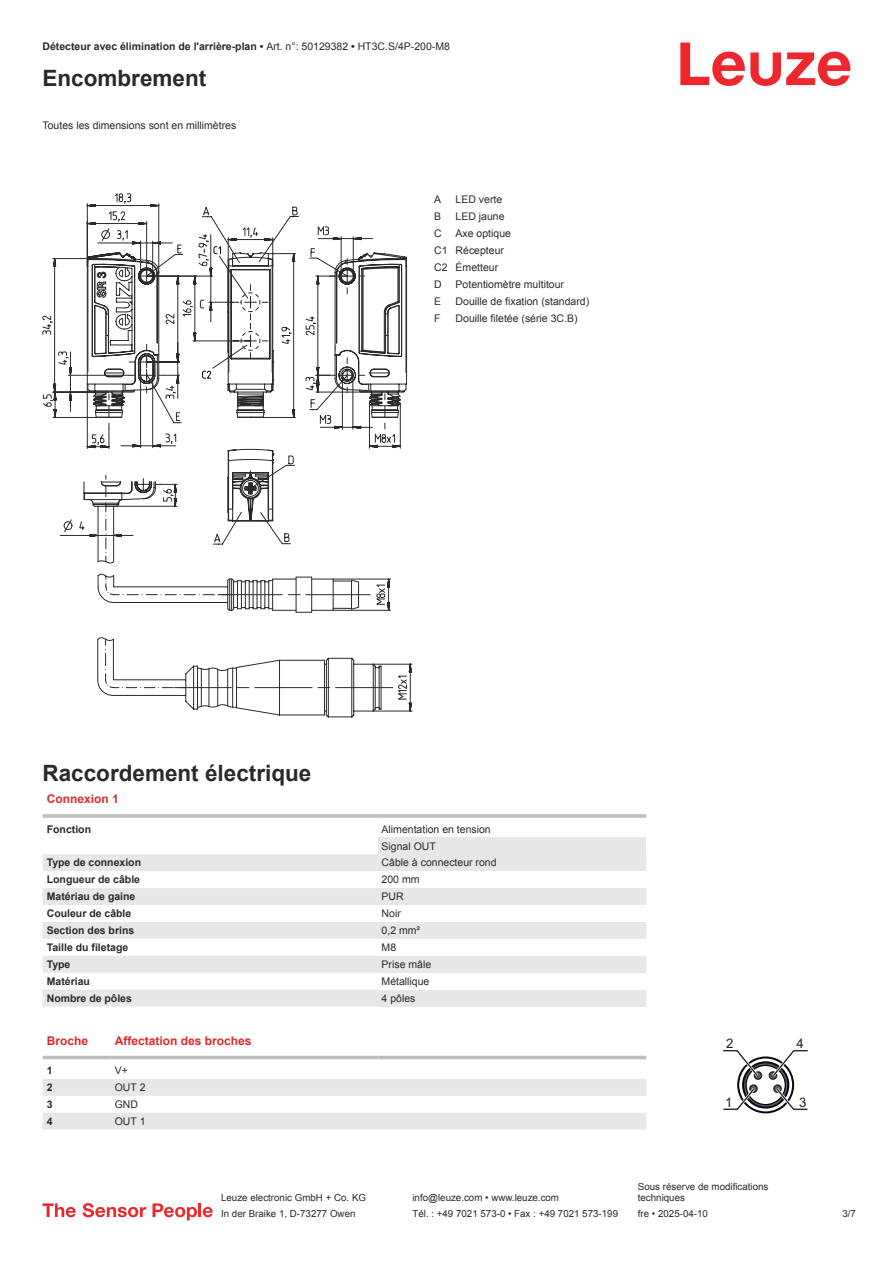
<style>
.page{position:relative;width:893px;height:1263px;background:#fff}
.page>*{position:absolute;margin:0;border:0;box-sizing:border-box;transform-origin:0 0}
.t1{font:700 22.5px "Arial";color:#2b292a}
.t2{font:13.2px "Arial";color:#1e2328}
.t3{font:700 12px "Arial";color:#db2a30}
.t4{font:10.5px/17px "Arial";color:#2b292a}
.t5{font:700 10.5px "Arial";color:#2b292a}
.t6{font:9.75px/11.7px "Arial";color:#2b292a}
.s1{font-weight:400}
</style>
<div class="page">
<svg style="left:680px;top:43px;width:170px;height:43px"></svg>
<svg style="left:43px;top:854px;width:335px;height:152px;fill:#e6e7e9"></svg>
<hr style="left:43px;top:814px;width:335px;height:4px;background:#bdbfc1">
<hr style="left:378px;top:814px;width:268px;height:4px;background:#c9cbcc">
<div style="left:378px;top:837px;width:268px;height:17px;background:#e6e7e9"></div>
<div style="left:378px;top:854px;width:268px;height:17px;background:#e6e7e9"></div>
<div style="left:378px;top:888px;width:268px;height:17px;background:#e6e7e9"></div>
<div style="left:378px;top:922px;width:268px;height:17px;background:#e6e7e9"></div>
<div style="left:378px;top:956px;width:268px;height:17px;background:#e6e7e9"></div>
<div style="left:378px;top:989px;width:268px;height:17px;background:#e6e7e9"></div>
<svg style="left:43px;top:1055px;width:603px;height:5px"></svg>
<svg style="left:43px;top:1079px;width:603px;height:51px"></svg>
<hr style="left:43px;top:1056px;width:68px;height:3px;background:#bdbfc1">
<hr style="left:111px;top:1056px;width:267px;height:3px;background:#bdbfc1">
<hr style="left:378px;top:1056px;width:268px;height:3px;background:#bdbfc1">
<svg style="left:723px;top:1050px;width:85px;height:63px"></svg>
<svg style="left:43px;top:1203px;width:33px;height:14px"></svg>
<svg style="left:83px;top:1203px;width:63px;height:14px"></svg>
<svg style="left:153px;top:1203px;width:44px;height:17px"></svg>
<hr style="left:198px;top:1203px;width:3px;height:14px;background:#ed272d">
<svg style="left:203px;top:1207px;width:10px;height:10px"></svg>
<svg style="left:97px;top:545px;width:49px;height:143px"></svg>
<svg style="left:146px;top:255px;width:267px;height:457px"></svg>
<svg style="left:59px;top:449px;width:340px;height:88px"></svg>
<svg style="left:273px;top:206px;width:128px;height:243px"></svg>
<svg style="left:273px;top:234px;width:113px;height:196px"></svg>
<svg style="left:43px;top:193px;width:230px;height:256px"></svg>
<p class="t5" style="left:43px;top:43px;width:409px">Détecteur avec élimination de l'arrière-plan • <span class="s1">Art. n°: 50129382</span> • <span class="s1">HT3C.S/4P-200-M8</span></p>
<h1 class="t1" style="left:43px;top:70px;width:165px">Encombrement</h1>
<p class="t4" style="left:43px;top:117px;width:195px">Toutes les dimensions sont en millimètres</p>
<p class="t4" style="left:434px;top:192px;width:9px">A</p>
<p class="t4" style="left:456px;top:192px;width:48px">LED verte</p>
<p class="t4" style="left:434px;top:209px;width:9px">B</p>
<p class="t4" style="left:456px;top:209px;width:51px">LED jaune</p>
<p class="t4" style="left:434px;top:226px;width:9px">C</p>
<p class="t4" style="left:434px;top:226px;width:78px;text-indent:21px">Axe optique<br>C1 Récepteur<br>C2 Émetteur<br>D</p>
<p class="t4" style="left:456px;top:277px;width:110px">Potentiomètre multitour</p>
<p class="t4" style="left:434px;top:294px;width:9px">E</p>
<p class="t4" style="left:456px;top:294px;width:135px">Douille de fixation (standard)</p>
<p class="t4" style="left:434px;top:311px;width:8px">F</p>
<p class="t4" style="left:456px;top:311px;width:123px">Douille filetée (série 3C.B)</p>
<h1 class="t1" style="left:43px;top:765px;width:270px">Raccordement électrique</h1>
<p class="t3" style="left:47px;top:795px;width:74px">Connexion 1</p>
<p class="t5" style="left:47px;top:825px;width:46px">Fonction</p>
<p class="t4" style="left:382px;top:821px;width:111px">Alimentation en tension<br>Signal OUT</p>
<p class="t5" style="left:47px;top:859px;width:96px">Type de connexion</p>
<p class="t4" style="left:382px;top:855px;width:116px">Câble à connecteur rond</p>
<p class="t5" style="left:47px;top:876px;width:95px">Longueur de câble</p>
<p class="t4" style="left:382px;top:872px;width:39px">200 mm</p>
<p class="t5" style="left:47px;top:893px;width:90px">Matériau de gaine</p>
<p class="t4" style="left:382px;top:889px;width:24px">PUR</p>
<p class="t5" style="left:47px;top:909px;width:86px">Couleur de câble</p>
<p class="t4" style="left:382px;top:906px;width:21px">Noir</p>
<p class="t5" style="left:47px;top:926px;width:89px">Section des brins</p>
<p class="t4" style="left:382px;top:923px;width:40px">0,2 mm²</p>
<p class="t5" style="left:47px;top:943px;width:83px">Taille du filetage</p>
<p class="t4" style="left:382px;top:940px;width:16px">M8</p>
<p class="t5" style="left:47px;top:960px;width:25px">Type</p>
<p class="t4" style="left:382px;top:957px;width:51px">Prise mâle</p>
<p class="t5" style="left:47px;top:977px;width:45px">Matériau</p>
<p class="t4" style="left:382px;top:974px;width:49px">Métallique</p>
<p class="t5" style="left:47px;top:994px;width:87px">Nombre de pôles</p>
<p class="t4" style="left:382px;top:990px;width:35px">4 pôles</p>
<p class="t3" style="left:47px;top:1036px;width:43px">Broche</p>
<p class="t3" style="left:115px;top:1036px;width:138px">Affectation des broches</p>
<p class="t5" style="left:47px;top:1066px;width:7px">1</p>
<p class="t4" style="left:115px;top:1063px;width:15px">V+</p>
<p class="t5" style="left:47px;top:1083px;width:7px">2</p>
<p class="t4" style="left:115px;top:1080px;width:32px">OUT 2</p>
<p class="t5" style="left:47px;top:1100px;width:7px">3</p>
<p class="t4" style="left:115px;top:1097px;width:25px">GND</p>
<p class="t5" style="left:47px;top:1117px;width:7px">4</p>
<p class="t4" style="left:115px;top:1114px;width:32px">OUT 1</p>
<p class="t2" style="left:726px;top:1035px;width:9px">2</p>
<p class="t2" style="left:796px;top:1035px;width:9px">4</p>
<p class="t2" style="left:725px;top:1095px;width:9px">1</p>
<p class="t2" style="left:799px;top:1095px;width:9px">3</p>
<p class="t6" style="left:221px;top:1193px;width:146px">Leuze electronic GmbH + Co. KG</p>
<p class="t6" style="left:412px;top:1193px;width:148px">info@leuze.com • www.leuze.com</p>
<p class="t6" style="left:638px;top:1181px;width:132px">Sous réserve de modifications techniques</p>
<p class="t6" style="left:221px;top:1209px;width:136px">In der Braike 1, D-73277 Owen</p>
<p class="t6" style="left:412px;top:1209px;width:207px">Tél. : +49 7021 573-0 • Fax : +49 7021 573-199</p>
<p class="t6" style="left:638px;top:1209px;width:72px">fre • 2025-04-10</p>
<p class="t6" style="left:842px;top:1209px;width:15px">3 /7</p>
</div>
